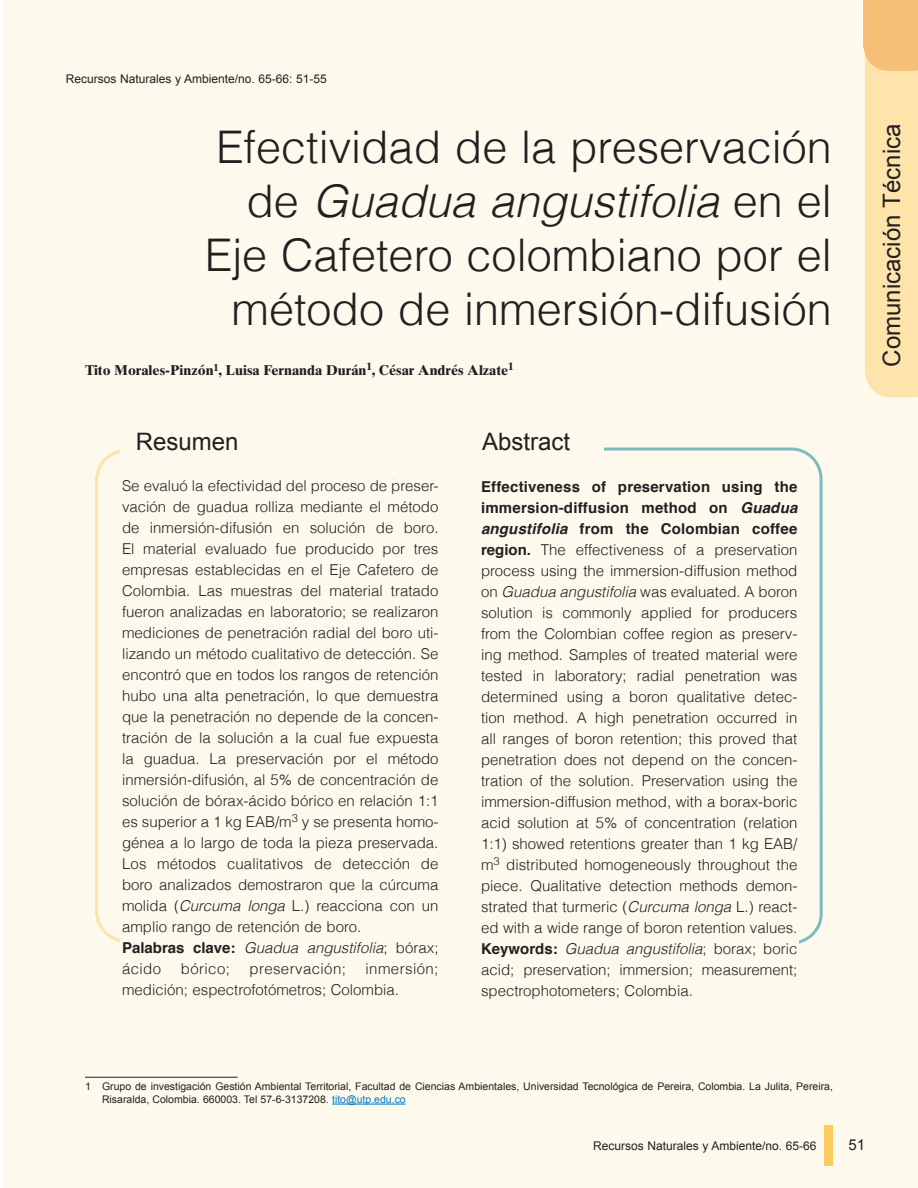
<style>
.page{position:relative;width:918px;height:1188px;background:#fff}
.page>*{position:absolute;margin:0;border:0;box-sizing:border-box;transform-origin:0 0}
.Titulo_foro{font:300 45px/54px "Helvetica";color:#231f20;text-align:right}
.Resumen{font:24px "Arial";color:#231f20}
.Texto_resumen{font:300 15px/21px "Helvetica";color:#231f20;text-align:justify}
.Texto_resumen-2{font:italic 300 15px/21px "Helvetica";color:#231f20}
.Texto_resumen-3{font:300 15px "Helvetica";letter-spacing:.025em;color:#231f20}
.t1{font:15px "Arial";color:#231f20}
.Autor{font:700 14.25px "Times Ten";color:#231f20}
.t2{font:12px "Arial";color:#231f20}
.Pie_de_pagina{font:10.5px/12.6px "Arial";color:#231f20}
.s1{font-style:italic}
.s2{font-weight:700;font-style:normal}
.s3{font-style:normal}
.s4{font-weight:700}
.s5{font-weight:700;font-style:italic}
.s6{color:#007bc2}
</style>
<div class="page">
<div style="left:3px;top:0;width:915px;height:1188px;background:#fef9ed"></div>
<svg style="left:863px;top:0;width:55px;height:397px;background:#fcdea7"></svg>
<div style="left:824px;top:1125px;width:9px;height:41px;background:#fecc5c"></div>
<svg style="left:95px;top:450px;width:302px;height:492px"></svg>
<svg style="left:604px;top:447px;width:219px;height:497px"></svg>
<div style="left:120px;top:431px;width:319px;height:47px;background:#fef9ed"></div>
<hr style="left:85px;top:1077px;width:153px;height:1px;background:#231f20">
<hr style="left:332px;top:1104px;width:74px;height:1px;background:#007bc2">
<div style="left:121px;top:479px;width:678px;height:569px;background:#fef9ed"></div>
<p class="t2" style="left:66px;top:71px;width:263px">Recursos Naturales y Ambiente/no. 65-66: 51-55</p>
<p class="Titulo_foro" style="left:205px;top:119px;width:628px">Efectividad de la preservación de <span class="s1">Guadua angustifolia</span> en el<br>Eje Cafetero colombiano por el método de inmersión-difusión</p>
<p class="Autor" style="left:85px;top:362px;width:430px">Tito Morales-Pinzón<sup>1</sup>, Luisa Fernanda Durán<sup>1</sup>, César Andrés Alzate<sup>1</sup></p>
<p class="Resumen" style="left:136px;top:426px;width:104px">Resumen</p>
<p class="Resumen" style="left:482px;top:426px;width:90px">Abstract</p>
<p class="Texto_resumen" style="left:122px;top:475px;width:318px">Se evaluó la efectividad del proceso de preser&shy;vación de guadua rolliza mediante el método de inmersión-difusión en solución de boro.<br>El material evaluado fue producido por tres empresas establecidas en el Eje Cafetero de Colombia. Las muestras del material tratado fueron analizadas en laboratorio; se realizaron mediciones de penetración radial del boro uti&shy;lizando un método cualitativo de detección. Se encontró que en todos los rangos de retención hubo una alta penetración, lo que demuestra que la penetración no depende de la concen&shy;tración de la solución a la cual fue expuesta la guadua. La preservación por el método inmersión-difusión, al 5% de concentración de solución de bórax-ácido bórico en relación 1:1 es superior a 1 kg EAB/m<sup>3</sup> y se presenta homo&shy;génea a lo largo de toda la pieza preservada.<br>Los métodos cualitativos de detección de boro analizados demostraron que la cúrcuma molida (<span class="s1">Curcuma longa</span> L.) reacciona con un amplio rango de retención de boro.</p>
<p class="Texto_resumen-2" style="left:122px;top:938px;width:318px"><span class="s2">Palabras clave:</span> Guadua angustifolia<span class="s3">; bórax; ácido</span></p>
<p class="Texto_resumen" style="left:122px;top:958px;width:318px;text-indent:243px">inmersión; medición; espectrofotómetros; Colombia.</p>
<p class="Texto_resumen" style="left:181px;top:958px;width:51px">bórico;</p>
<p class="Texto_resumen-3" style="left:250px;top:960px;width:98px">preservación;</p>
<p class="Texto_resumen" style="left:481px;top:476px;width:318px"><span class="s4">Effectiveness of preservation using the immersion-diffusion method on</span> <span class="s5">Guadua angustifolia</span> <span class="s4">from the Colombian coffee region.</span> The effectiveness of a preservation process using the immersion-diffusion method on <span class="s1">Guadua angustifolia</span> was evaluated. A boron solution is commonly applied for producers from the Colombian coffee region as preserv&shy;ing method. Samples of treated material were tested in laboratory; radial penetration was determined using a boron qualitative detec&shy;tion method. A high penetration occurred in all ranges of boron retention; this proved that penetration does not depend on the concen&shy;tration of the solution. Preservation using the immersion-diffusion method, with a borax-boric acid solution at 5% of concentration (relation 1:1) showed retentions greater than 1 kg EAB/ m<sup>3</sup> distributed homogeneously throughout the piece. Qualitative detection methods demon&shy;strated that turmeric (<span class="s1">Curcuma longa</span> L.) react&shy;ed with a wide range of boron retention values.</p>
<p class="Texto_resumen" style="left:481px;top:938px;width:318px"><span class="s4">Keywords:</span> <span class="s1">Guadua angustifolia</span>; borax; boric acid; preservation; immersion; measurement; spectrophotometers; Colombia.</p>
<h2 class="Resumen" style="left:876px;top:367px;width:244px;rotate:-90deg">Comunicación Técnica</h2>
<p class="Pie_de_pagina" style="left:102px;top:1080px;width:732px;text-indent:-17px">1 Grupo de investigación Gestión Ambiental Territorial, Facultad de Ciencias Ambientales, Universidad Tecnológica de Pereira, Colombia. La Julita, Pereira,<br>Risaralda, Colombia. 660003. Tel 57-6-3137208. <span class="s6">tito@utp.edu.co</span></p>
<p class="t2" style="left:593px;top:1137px;width:225px">Recursos Naturales y Ambiente/no. 65-66</p>
<p class="t1" style="left:848px;top:1135px;width:18px">51</p>
</div>
